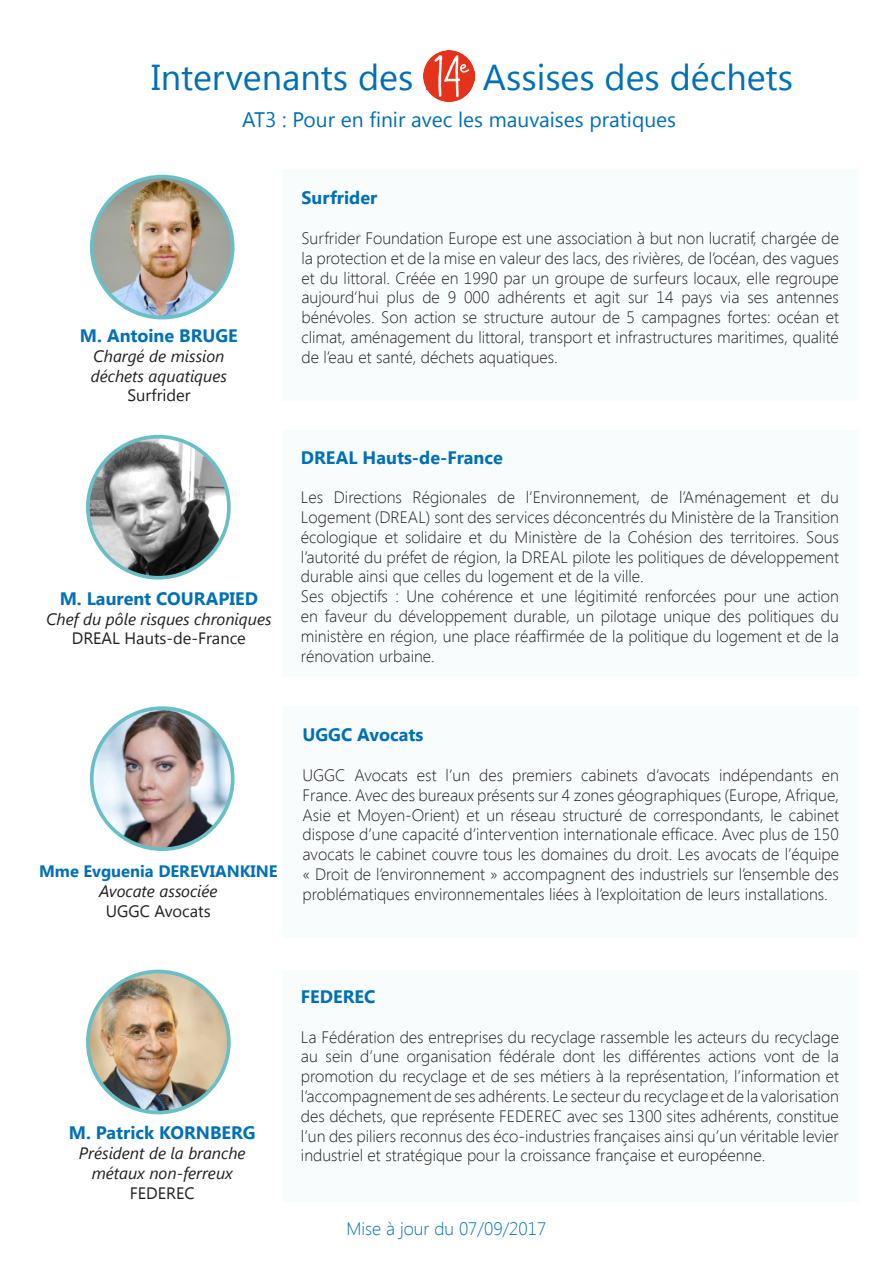
<style>
.page{position:relative;width:893px;height:1263px;background:#fff}
.page>*{position:absolute;margin:0;border:0;box-sizing:border-box;transform-origin:0 0}
.t1{font:36px "Segoe UI";color:#0070b5}
.t2{font:21px "Segoe UI";color:#0070b5}
.Nom_Int{font:700 18px "Segoe UI";color:#0070b5}
.t3{font:300 18px "Segoe UI";color:#0070b5}
.Structure{font:700 18px "Segoe UI";color:#0070b5}
.t4{font:300 16.5px/19.8px "Segoe UI";color:#231f20;text-align:justify}
.Structure-2{font:italic 16.5px "Segoe UI";color:#231f20}
.t5{font:16.5px "Segoe UI";color:#231f20}
.Nom_Int-2{font:700 16.5px "Segoe UI";color:#0070b5}
</style>
<div class="page">
<div style="left:283px;top:970px;width:576px;height:231px;background:#f9fcfc"></div>
<div style="left:283px;top:431px;width:576px;height:246px;background:#f9fcfc"></div>
<div style="left:283px;top:706px;width:576px;height:232px;background:#f9fcfc"></div>
<div style="left:283px;top:169px;width:576px;height:232px;background:#f9fcfc"></div>
<img style="left:423px;top:51px;width:51px;height:51px">
<img style="left:92px;top:708px;width:141px;height:141px;border-radius:71px">
<div style="left:90px;top:706px;width:145px;height:145px;border:4px solid #68bfc6;border-radius:50%"></div>
<img style="left:90px;top:971px;width:138px;height:141px">
<div style="left:86px;top:970px;width:145px;height:144px;border:4px solid #68bfc6;border-radius:50%"></div>
<img style="left:92px;top:177px;width:141px;height:141px;border-radius:71px">
<div style="left:90px;top:175px;width:145px;height:144px;border:4px solid #68bfc6;border-radius:50%"></div>
<img style="left:88px;top:437px;width:141px;height:141px;border-radius:71px">
<div style="left:86px;top:435px;width:145px;height:144px;border:4px solid #68bfc6;border-radius:50%"></div>
<p class="t1" style="left:151px;top:52px;width:643px">Intervenants des 13<sup>e</sup> Assises des déchets</p>
<p class="t2" style="left:242px;top:105px;width:436px">AT3 : Pour en finir avec les mauvaises pratiques</p>
<p class="Structure" style="left:80px;top:323px;width:159px">M. Antoine BRUGE</p>
<p class="Structure-2" style="left:93px;top:344px;width:133px">Chargé de mission</p>
<p class="Structure-2" style="left:91px;top:364px;width:138px">déchets aquatiques</p>
<p class="t5" style="left:127px;top:384px;width:65px">Surfrider</p>
<p class="Nom_Int" style="left:60px;top:585px;width:200px">M. Laurent COURAPIED</p>
<p class="Structure-2" style="left:46px;top:607px;width:227px">Chef du pôle risques chroniques</p>
<p class="t5" style="left:72px;top:627px;width:176px">DREAL Hauts-de-France</p>
<p class="Nom_Int" style="left:301px;top:185px;width:77px">Surfrider</p>
<p class="t4" style="left:301px;top:228px;width:539px">Surfrider Foundation Europe est une association à but non lucratif, chargée de la protection et de la mise en valeur des lacs, des rivières, de l’océan, des vagues et du littoral. Créée en 1990 par un groupe de surfeurs locaux, elle regroupe aujourd’hui plus de 9 000 adhérents et agit sur 14 pays via ses antennes bénévoles. Son action se structure autour de 5 campagnes fortes: océan et climat, aménagement du littoral, transport et infrastructures maritimes, qualité de l’eau et santé, déchets aquatiques.</p>
<p class="Nom_Int" style="left:301px;top:444px;width:203px">DREAL Hauts-de-France</p>
<p class="t4" style="left:301px;top:487px;width:540px">Les Directions Régionales de l’Environnement, de l’Aménagement et du Logement (DREAL) sont des services déconcentrés du Ministère de la Transition écologique et solidaire et du Ministère de la Cohésion des territoires. Sous l’autorité du préfet de région, la DREAL pilote les politiques de développement durable ainsi que celles du logement et de la ville.</p>
<p class="t4" style="left:301px;top:586px;width:539px">Ses objectifs : Une cohérence et une légitimité renforcées pour une action en faveur du développement durable, un pilotage unique des politiques du ministère en région, une place réaffirmée de la politique du logement et de la rénovation urbaine.</p>
<p class="Nom_Int-2" style="left:39px;top:859px;width:240px">Mme Evguenia DEREVIANKINE</p>
<p class="Structure-2" style="left:99px;top:879px;width:120px">Avocate associée</p>
<p class="t5" style="left:106px;top:899px;width:107px">UGGC Avocats</p>
<p class="Nom_Int" style="left:302px;top:722px;width:122px">UGGC Avocats</p>
<p class="t4" style="left:302px;top:765px;width:538px">UGGC Avocats est l’un des premiers cabinets d’avocats indépendants en France. Avec des bureaux présents sur 4 zones géographiques (Europe, Afrique, Asie et Moyen-Orient) et un réseau structuré de correspondants, le cabinet dispose d’une capacité d’intervention internationale efficace. Avec plus de 150 avocats le cabinet couvre tous les domaines du droit. Les avocats de l’équipe « Droit de l’environnement » accompagnent des industriels sur l’ensemble des problématiques environnementales liées à l’exploitation de leurs installations.</p>
<p class="Nom_Int" style="left:69px;top:1120px;width:188px">M. Patrick KORNBERG</p>
<p class="Structure-2" style="left:79px;top:1142px;width:168px">Président de la branche</p>
<p class="Structure-2" style="left:92px;top:1162px;width:142px">métaux non-ferreux</p>
<p class="t5" style="left:130px;top:1181px;width:66px">FEDEREC</p>
<p class="Nom_Int" style="left:301px;top:984px;width:76px">FEDEREC</p>
<p class="t4" style="left:301px;top:1026px;width:540px">La Fédération des entreprises du recyclage rassemble les acteurs du recyclage au sein d’une organisation fédérale dont les différentes actions vont de la promotion du recyclage et de ses métiers à la représentation, l’information et l’accompagnement de ses adhérents. Le secteur du recyclage et de la valorisation des déchets, que représente FEDEREC avec ses 1300 sites adhérents, constitue l’un des piliers reconnus des éco-industries françaises ainsi qu’un véritable levier industriel et stratégique pour la croissance française et européenne.</p>
<p class="t3" style="left:347px;top:1216px;width:201px">Mise à jour du 07/09/2017</p>
</div>
